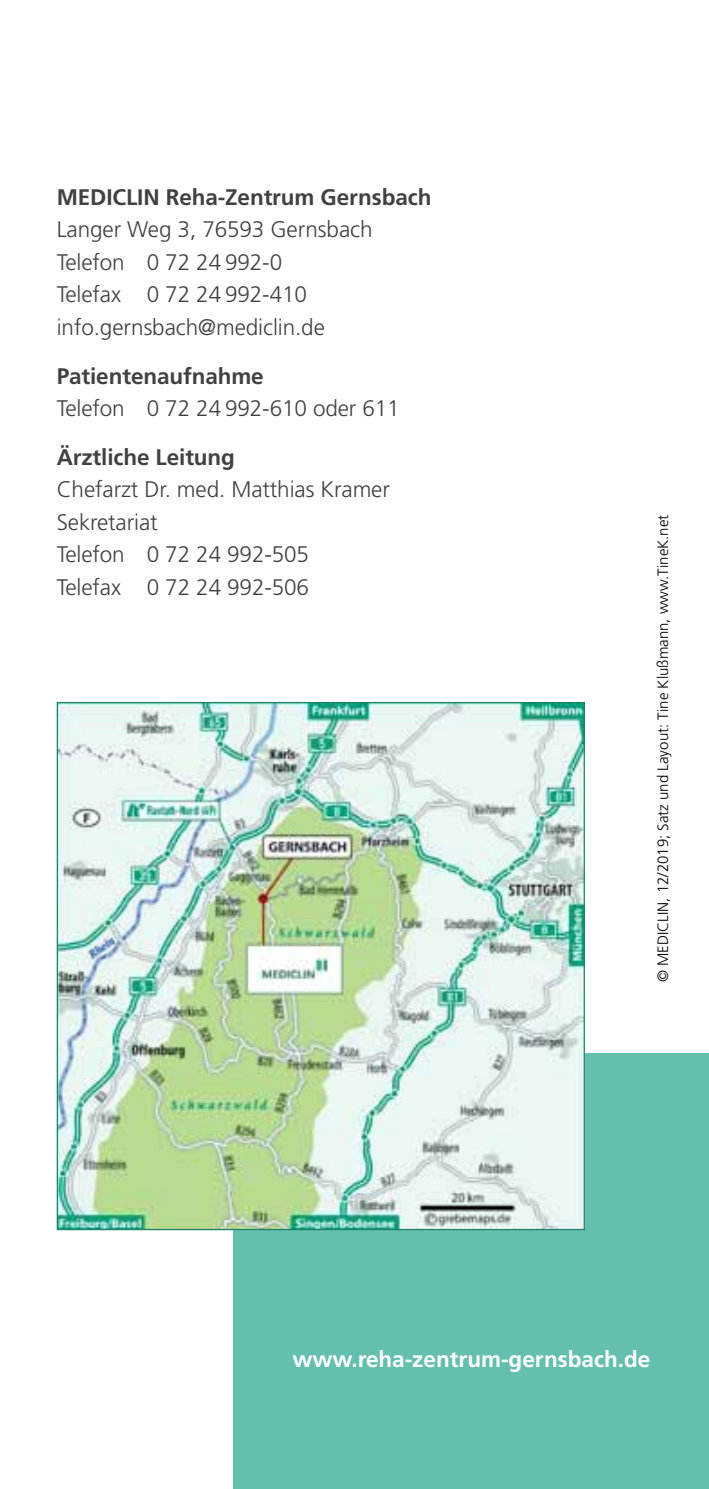
<style>
.page{position:relative;width:709px;height:1489px;background:#fff}
.page>*{position:absolute;margin:0;border:0;box-sizing:border-box;transform-origin:0 0}
.t1{font:300 22.5px/32.5px "Frutiger LT";letter-spacing:-.005em;color:#414042}
.t2{font:700 22.5px "Frutiger LT";letter-spacing:-.005em;color:#414042}
.t3{font:700 22.5px "Frutiger LT";color:#fff}
.t4{font:300 15px "Frutiger LT";color:#000}
</style>
<div class="page">
<div style="left:234px;top:1052px;width:475px;height:436px;background:#65bfaf"></div>
<img style="left:59px;top:704px;width:524px;height:524px">
<p class="t2" style="left:57px;top:184px;width:376px">MediClin Reha-Zentrum Gernsbach</p>
<p class="t1" style="left:57px;top:213px;width:317px">Langer Weg 3, 76593 Gernsbach<br>Telefon 0 72 24 992-0<br>Telefax 0 72 24 992-410 info.gernsbach@mediclin.de</p>
<p class="t2" style="left:57px;top:362px;width:209px">Patientenaufnahme</p>
<p class="t1" style="left:57px;top:392px;width:344px">Telefon 0 72 24 992-610 oder 611</p>
<p class="t2" style="left:57px;top:444px;width:180px">Ärztliche Leitung</p>
<p class="t1" style="left:57px;top:473px;width:335px">Chefarzt Dr. med. Matthias Kramer<br>Sekretariat<br>Telefon 0 72 24 992-505<br>Telefax 0 72 24 992-506</p>
<p class="t4" style="left:654px;top:981px;width:469px;rotate:-90deg">© MediClin, 12/2019; Satz und Layout: Tine Klußmann, www.TineK.net</p>
<p class="t3" style="left:292px;top:1345px;width:359px">www.reha-zentrum-gernsbach.de</p>
</div>
